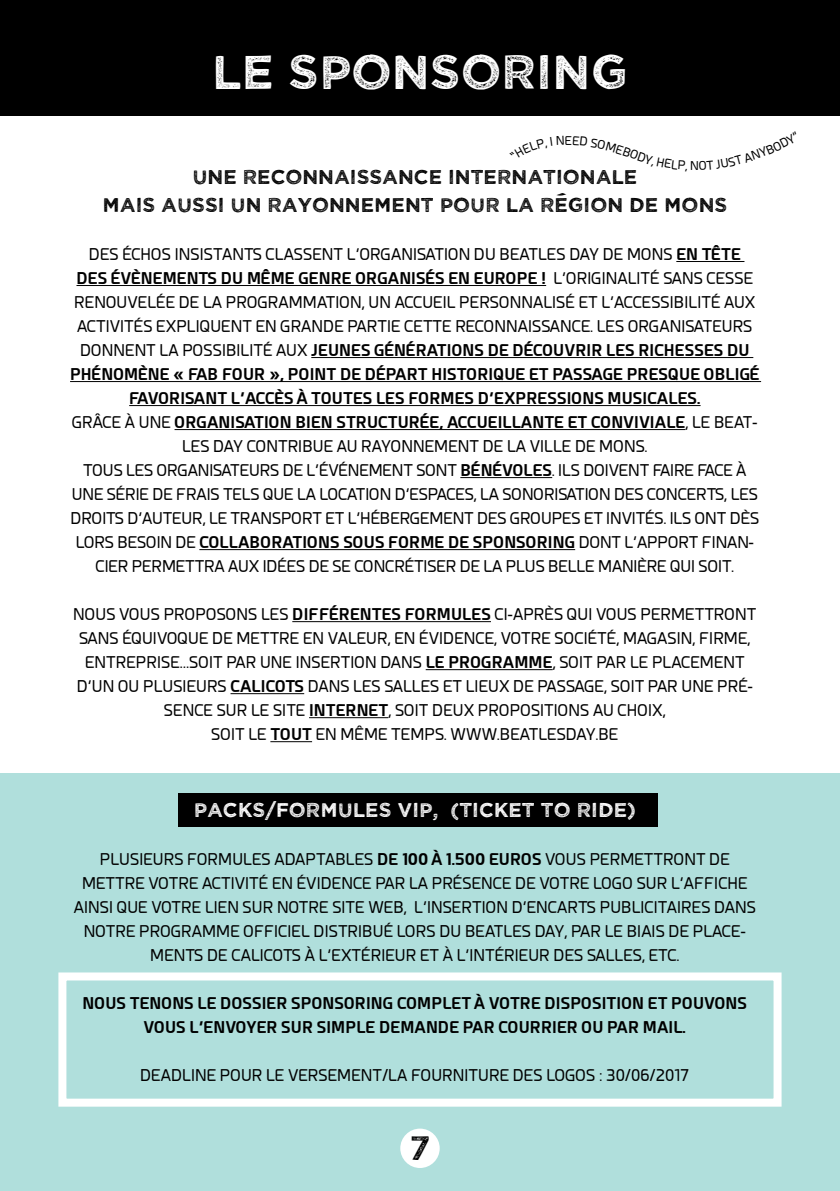
<style>
.page{position:relative;width:840px;height:1191px;background:#fff}
.page>*{position:absolute;margin:0;border:0;box-sizing:border-box;transform-origin:0 0}
.t1{font:48px "Wicked Grit";color:#fff}
.t2{font:33.6px "Wicked Grit";color:#000}
.t3{font:20px/28px "Wicked Grit";color:#000;text-align:center}
.t4{font:20px "Wicked Grit";color:#fff}
.t5{font:16px/24px "Esphimere";color:#000;text-align:center}
.t6{font:700 16px/24px "Esphimere";color:#000;text-align:center}
.t7{font:12px "Esphimere";color:#000}
.s1{font-weight:700}
</style>
<div class="page">
<div style="left:0;top:773px;width:839px;height:418px;background:#b0dfdc"></div>
<div style="left:0;top:0;width:839px;height:116px;background:#000"></div>
<div style="left:178px;top:792px;width:479px;height:34px;background:#000"></div>
<div style="left:58px;top:972px;width:723px;height:134px;border:8px solid #fff"></div>
<hr style="left:676px;top:261px;width:68px;height:1px;background:#000">
<hr style="left:76px;top:285px;width:470px;height:1px;background:#000">
<hr style="left:311px;top:357px;width:441px;height:1px;background:#000">
<hr style="left:70px;top:381px;width:690px;height:1px;background:#000">
<hr style="left:129px;top:405px;width:571px;height:1px;background:#000">
<hr style="left:174px;top:429px;width:511px;height:1px;background:#000">
<hr style="left:460px;top:477px;width:92px;height:1px;background:#000">
<hr style="left:199px;top:549px;width:376px;height:1px;background:#000">
<hr style="left:292px;top:621px;width:198px;height:1px;background:#000">
<hr style="left:425px;top:669px;width:127px;height:1px;background:#000">
<hr style="left:230px;top:693px;width:74px;height:1px;background:#000">
<hr style="left:309px;top:717px;width:79px;height:1px;background:#000">
<hr style="left:270px;top:741px;width:42px;height:1px;background:#000">
<div style="left:400px;top:1128px;width:39px;height:40px;background:#fff;border-radius:50%"></div>
<h1 class="t1" style="left:212px;top:41px;width:417px">LE SPONSORING</h1>
<p class="t7" style="left:564px;top:134px;width:9px">E</p>
<p class="t7" style="left:690px;top:159px;width:10px">N</p>
<p class="t3" style="left:102px;top:162px;width:626px">UNE RECONNAISSANCE INTERNATIONALE<br>MAIS AUSSI UN RAYONNEMENT POUR LA RÉGION DE MONS</p>
<p class="t5" style="left:70px;top:243px;width:690px">DES ÉCHOS INSISTANTS CLASSENT L’ORGANISATION DU BEATLES DAY DE MONS <span class="s1">EN TÊTE<br>DES ÉVÈNEMENTS DU MÊME GENRE ORGANISÉS EN EUROPE !</span> L’ORIGINALITÉ SANS CESSE RENOUVELÉE DE LA PROGRAMMATION, UN ACCUEIL PERSONNALISÉ ET L’ACCESSIBILITÉ AUX ACTIVITÉS EXPLIQUENT EN GRANDE PARTIE CETTE RECONNAISSANCE. LES ORGANISATEURS DONNENT LA POSSIBILITÉ AUX <span class="s1">JEUNES GÉNÉRATIONS DE DÉCOUVRIR LES RICHESSES DU PHÉNOMÈNE « FAB FOUR », POINT DE DÉPART HISTORIQUE ET PASSAGE PRESQUE OBLIGÉ FAVORISANT L’ACCÈS À TOUTES LES FORMES D’EXPRESSIONS MUSICALES.<br></span>GRÂCE À UNE <span class="s1">ORGANISATION BIEN STRUCTURÉE, ACCUEILLANTE ET CONVIVIALE</span>, LE BEAT-LES DAY CONTRIBUE AU RAYONNEMENT DE LA VILLE DE MONS.<br>TOUS LES ORGANISATEURS DE L’ÉVÉNEMENT SONT <span class="s1">BÉNÉVOLES</span>. ILS DOIVENT FAIRE FACE À UNE SÉRIE DE FRAIS TELS QUE LA LOCATION D’ESPACES, LA SONORISATION DES CONCERTS, LES DROITS D’AUTEUR, LE TRANSPORT ET L’HÉBERGEMENT DES GROUPES ET INVITÉS. ILS ONT DÈS LORS BESOIN DE <span class="s1">COLLABORATIONS SOUS FORME DE SPONSORING</span> DONT L’APPORT FINAN-CIER PERMETTRA AUX IDÉES DE SE CONCRÉTISER DE LA PLUS BELLE MANIÈRE QUI SOIT.</p>
<p class="t5" style="left:73px;top:603px;width:684px">NOUS VOUS PROPOSONS LES <span class="s1">DIFFÉRENTES FORMULES</span> CI-APRÈS QUI VOUS PERMETTRONT SANS ÉQUIVOQUE DE METTRE EN VALEUR, EN ÉVIDENCE, VOTRE SOCIÉTÉ, MAGASIN, FIRME, ENTREPRISE…SOIT PAR UNE INSERTION DANS <span class="s1">LE PROGRAMME</span>, SOIT PAR LE PLACEMENT D’UN OU PLUSIEURS <span class="s1">CALICOTS</span> DANS LES SALLES ET LIEUX DE PASSAGE, SOIT PAR UNE PRÉ-SENCE SUR LE SITE <span class="s1">INTERNET</span>, SOIT DEUX PROPOSITIONS AU CHOIX,<br>SOIT LE <span class="s1">TOUT</span> EN MÊME TEMPS. WWW.BEATLESDAY.BE</p>
<p class="t4" style="left:194px;top:796px;width:443px">PACKS/FORMULES VIP,… (TICKET TO RIDE)</p>
<p class="t5" style="left:74px;top:847px;width:683px">PLUSIEURS FORMULES ADAPTABLES <span class="s1">DE 100 À 1.500 EUROS</span> VOUS PERMETTRONT DE METTRE VOTRE ACTIVITÉ EN ÉVIDENCE PAR LA PRÉSENCE DE VOTRE LOGO SUR L’AFFICHE AINSI QUE VOTRE LIEN SUR NOTRE SITE WEB, L’INSERTION D’ENCARTS PUBLICITAIRES DANS NOTRE PROGRAMME OFFICIEL DISTRIBUÉ LORS DU BEATLES DAY, PAR LE BIAIS DE PLACE-MENTS DE CALICOTS À L’EXTÉRIEUR ET À L’INTÉRIEUR DES SALLES, ETC.</p>
<p class="t6" style="left:83px;top:990px;width:665px">NOUS TENONS LE DOSSIER SPONSORING COMPLET À VOTRE DISPOSITION ET POUVONS<br>VOUS L’ENVOYER SUR SIMPLE DEMANDE PAR COURRIER OU PAR MAIL.</p>
<p class="t5" style="left:140px;top:1063px;width:551px">DEADLINE POUR LE VERSEMENT/LA FOURNITURE DES LOGOS : 30/06/2017</p>
<h2 class="t2" style="left:409px;top:1126px;width:22px">7</h2>
</div>
